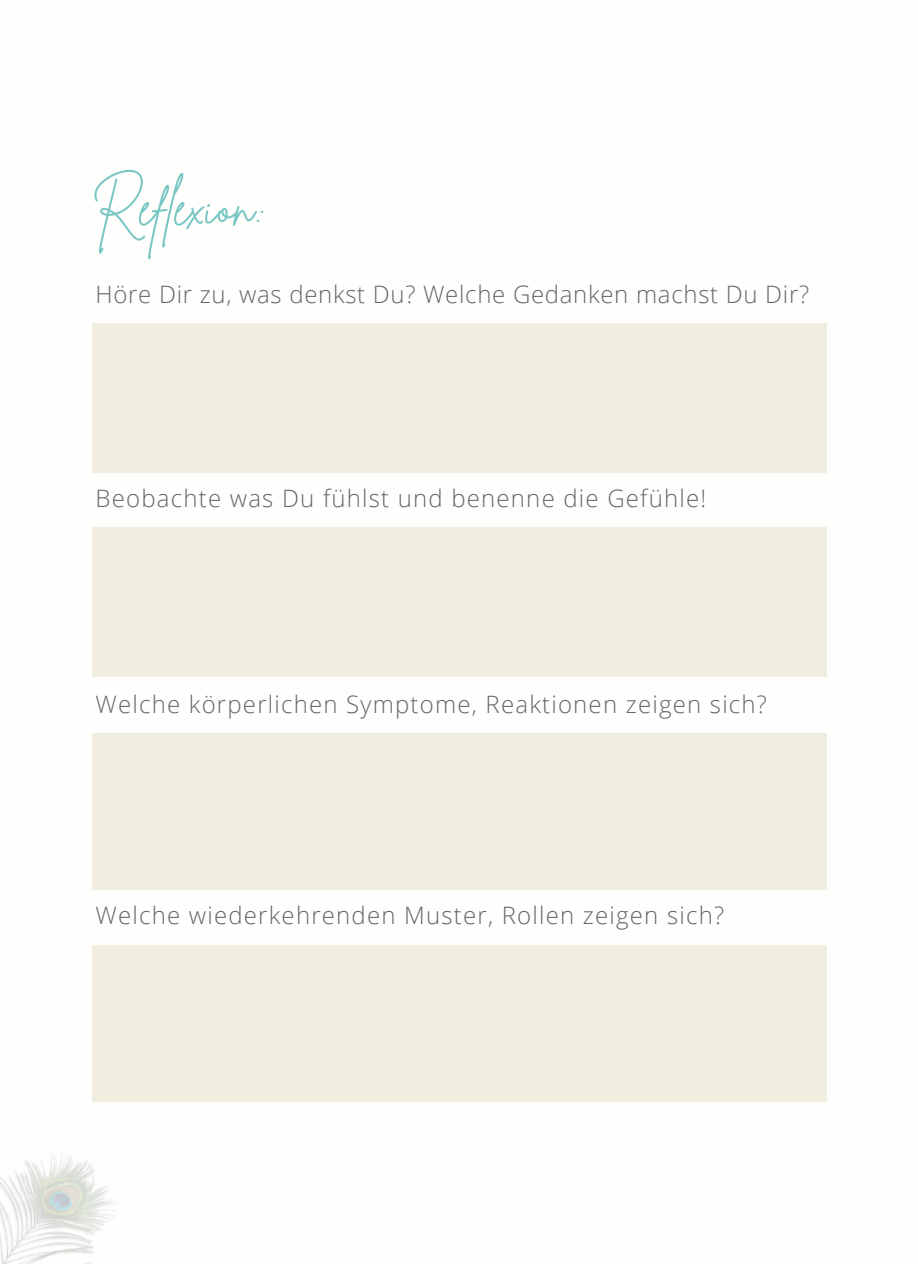
<style>
.page{position:relative;width:918px;height:1264px;background:#fff}
.page>*{position:absolute;margin:0;border:0;box-sizing:border-box;transform-origin:0 0}
.t1{font:52.65px "Brittany Signature";color:#79c7c4}
.t2{font:300 24px "Open Sans";letter-spacing:.05em;color:#6b636b}
.t3{font:300 24px "Open Sans";letter-spacing:.03em;color:#6b636b}
</style>
<div class="page">
<div style="left:92px;top:323px;width:734px;height:150px;background:#f1eddf"></div>
<div style="left:92px;top:527px;width:734px;height:150px;background:#f1eddf"></div>
<div style="left:92px;top:733px;width:734px;height:157px;background:#f1eddf"></div>
<div style="left:92px;top:944px;width:734px;height:157px;background:#f1eddf"></div>
<img style="left:0;top:1154px;width:116px;height:109px">
<h1 class="t1" style="left:92px;top:173px;width:176px">Reflexion:</h1>
<p class="t3" style="left:96px;top:277px;width:715px">Höre Dir zu, was denkst Du? Welche Gedanken machst Du Dir?</p>
<p class="t2" style="left:96px;top:481px;width:612px">Beobachte was Du fühlst und benenne die Gefühle!</p>
<p class="t2" style="left:96px;top:687px;width:673px">Welche körperlichen Symptome, Reaktionen zeigen sich?</p>
<p class="t2" style="left:96px;top:898px;width:630px">Welche wiederkehrenden Muster, Rollen zeigen sich?</p>
</div>
